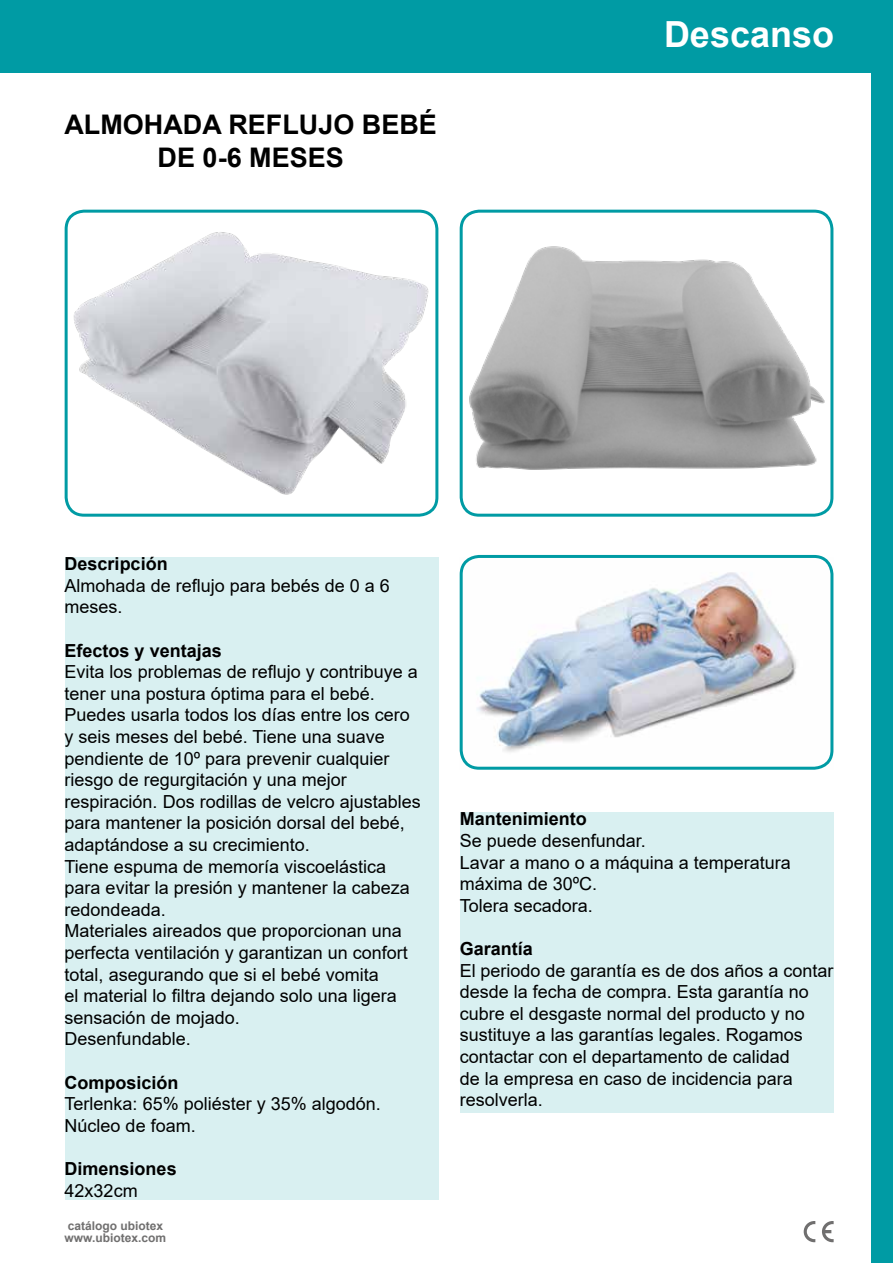
<style>
.page{position:relative;width:893px;height:1263px;background:#fff}
.page>*{position:absolute;margin:0;border:0;box-sizing:border-box;transform-origin:0 0}
.t1{font:700 36px "Arial";color:#fff}
.t2{font:700 27px/32.4px "Arial";color:#000;text-align:center}
.t3{font:18px/21.6px "Arial";color:#000}
.t4{font:700 18px "Arial";color:#000}
.t5{font:700 12px/12px "Arial";color:#706f6f}
</style>
<div class="page">
<div style="left:65px;top:557px;width:373px;height:642px;background:#d9f0f1"></div>
<div style="left:460px;top:812px;width:373px;height:301px;background:#d9f0f1"></div>
<div style="left:0;top:0;width:893px;height:72px;background:#009ba4"></div>
<svg style="left:804px;top:1221px;width:11px;height:21px"></svg>
<svg style="left:822px;top:1221px;width:12px;height:21px"></svg>
<div style="left:872px;top:0;width:21px;height:1263px;background:#009ba4"></div>
<img style="left:460px;top:557px;width:373px;height:213px">
<img style="left:469px;top:246px;width:356px;height:224px">
<div style="left:65px;top:210px;width:373px;height:307px;border:3px solid #009ba4;border-radius:18px"></div>
<div style="left:460px;top:210px;width:373px;height:307px;border:3px solid #009ba4;border-radius:18px"></div>
<div style="left:460px;top:555px;width:373px;height:215px;border:3px solid #009ba4;border-radius:18px"></div>
<img style="left:73px;top:232px;width:356px;height:263px">
<h2 class="t2" style="left:64px;top:109px;width:374px">ALMOHADA REFLUJO BEBÉ<br>DE 0-6 MESES</h2>
<h1 class="t1" style="left:664px;top:9px;width:172px">Descanso</h1>
<p class="t4" style="left:65px;top:551px;width:105px">Descripción</p>
<p class="t3" style="left:65px;top:574px;width:327px">Almohada de reflujo para bebés de 0 a 6 meses.</p>
<p class="t4" style="left:65px;top:638px;width:159px">Efectos y ventajas</p>
<p class="t3" style="left:65px;top:661px;width:358px">Evita los problemas de reflujo y contribuye a tener una postura óptima para el bebé.<br>Puedes usarla todos los días entre los cero y seis meses del bebé. Tiene una suave pendiente de 10º para prevenir cualquier riesgo de regurgitación y una mejor respiración. Dos rodillas de velcro ajustables para mantener la posición dorsal del bebé, adaptándose a su crecimiento.<br>Tiene espuma de memoría viscoelástica para evitar la presión y mantener la cabeza redondeada.<br>Materiales aireados que proporcionan una perfecta ventilación y garantizan un confort total, asegurando que si el bebé vomita<br>el material lo filtra dejando solo una ligera sensación de mojado.<br>Desenfundable.</p>
<p class="t4" style="left:65px;top:1070px;width:116px">Composición</p>
<p class="t3" style="left:65px;top:1093px;width:318px">Terlenka: 65% poliéster y 35% algodón.<br>Núcleo de foam.</p>
<p class="t4" style="left:65px;top:1156px;width:114px">Dimensiones</p>
<p class="t3" style="left:65px;top:1179px;width:75px">42x32cm</p>
<p class="t5" style="left:65px;top:1219px;width:103px">catálogo ubiotex www.ubiotex.com</p>
<p class="t4" style="left:460px;top:806px;width:129px">Mantenimiento</p>
<p class="t3" style="left:460px;top:830px;width:333px">Se puede desenfundar.<br>Lavar a mano o a máquina a temperatura máxima de 30ºC.<br>Tolera secadora.</p>
<p class="t4" style="left:460px;top:936px;width:75px">Garantía</p>
<p class="t3" style="left:460px;top:959px;width:375px">El periodo de garantía es de dos años a contar desde la fecha de compra. Esta garantía no cubre el desgaste normal del producto y no sustituye a las garantías legales. Rogamos contactar con el departamento de calidad<br>de la empresa en caso de incidencia para resolverla.</p>
</div>
